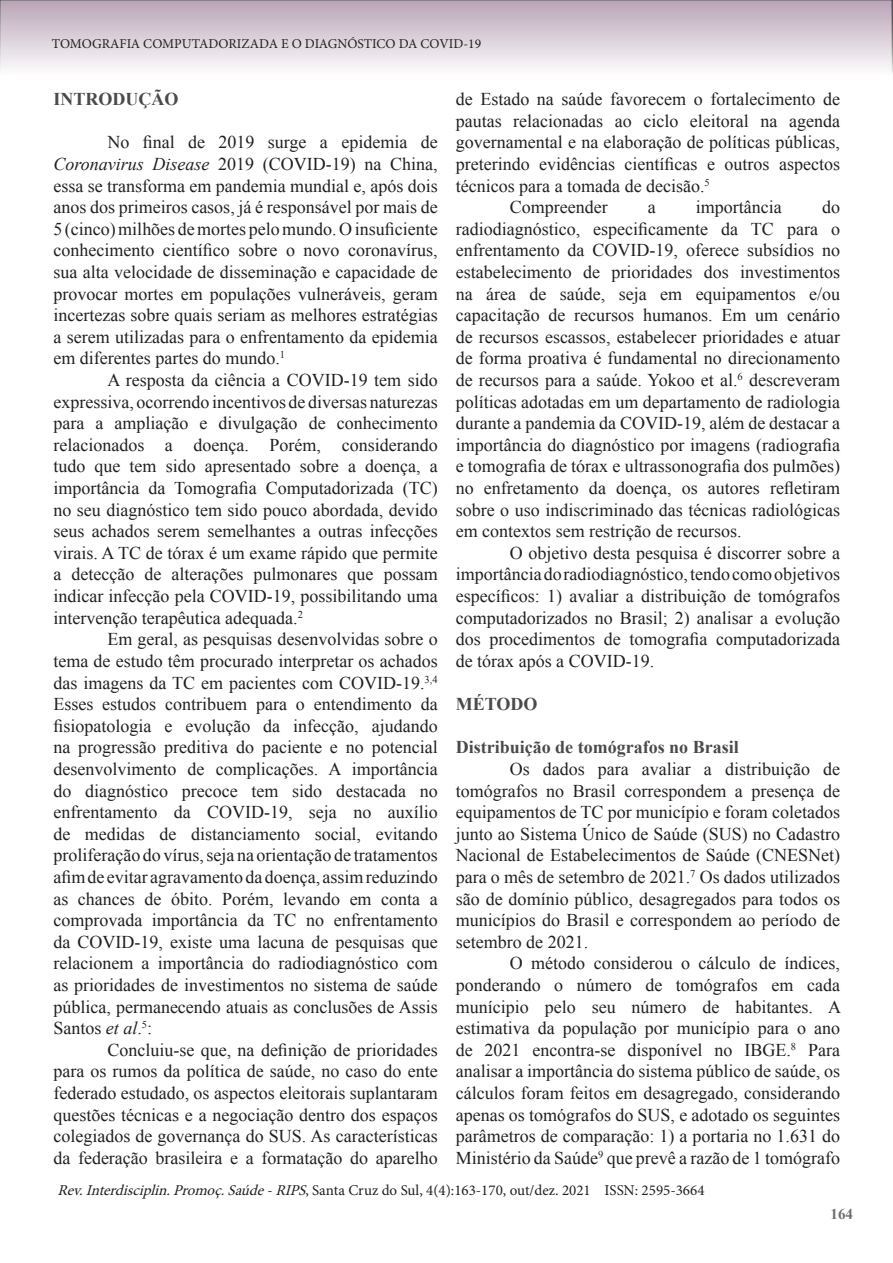
<style>
.page{position:relative;width:893px;height:1263px;background:#fff}
.page>*{position:absolute;margin:0;border:0;box-sizing:border-box;transform-origin:0 0}
.t1{font:18px/21.6px "Times New Roman";color:#231f20;text-align:justify}
.t2{font:700 18px "Times New Roman";color:#494a4b}
.t3{font:15px "Minion Pro";color:#231f20}
.t4{font:700 15px "Times New Roman";color:#6c6d70}
.t5{font:13.5px "Minion Pro";color:#231f20}
.s1{font-style:italic}
</style>
<div class="page">
<svg style="left:0;top:0;width:892px;height:71px;background:#d8ccd6"></svg>
<svg style="left:892px;top:0;width:1px;height:74px"></svg>
<p class="t5" style="left:52px;top:35px;width:431px">TOMOGRAFIA COMPUTADORIZADA E O DIAGNÓSTICO DA COVID-19</p>
<p class="t2" style="left:53px;top:87px;width:126px">INTRODUÇÃO</p>
<p class="t1" style="left:53px;top:131px;width:386px;text-indent:54px">No final de 2019 surge a epidemia de <span class="s1">Coronavirus Disease</span> 2019 (COVID-19) na China, essa se transforma em pandemia mundial e, após dois anos dos primeiros casos, já é responsável por mais de 5 (cinco) milhões de mortes pelo mundo. O insuficiente conhecimento científico sobre o novo coronavírus, sua alta velocidade de disseminação e capacidade de provocar mortes em populações vulneráveis, geram incertezas sobre quais seriam as melhores estratégias a serem utilizadas para o enfrentamento da epidemia em diferentes partes do mundo.<sup>1</sup></p>
<p class="t1" style="left:53px;top:369px;width:386px;text-indent:54px">A resposta da ciência a COVID-19 tem sido expressiva, ocorrendo incentivos de diversas naturezas para a ampliação e divulgação de conhecimento relacionados a doença. Porém, considerando tudo que tem sido apresentado sobre a doença, a importância da Tomografia Computadorizada (TC) no seu diagnóstico tem sido pouco abordada, devido seus achados serem semelhantes a outras infecções virais. A TC de tórax é um exame rápido que permite a detecção de alterações pulmonares que possam indicar infecção pela COVID-19, possibilitando uma intervenção terapêutica adequada.<sup>2</sup></p>
<p class="t1" style="left:53px;top:628px;width:386px;text-indent:54px">Em geral, as pesquisas desenvolvidas sobre o tema de estudo têm procurado interpretar os achados das imagens da TC em pacientes com COVID-19.<sup>3,4<br></sup>Esses estudos contribuem para o entendimento da fisiopatologia e evolução da infecção, ajudando na progressão preditiva do paciente e no potencial desenvolvimento de complicações. A importância do diagnóstico precoce tem sido destacada no enfrentamento da COVID-19, seja no auxílio de medidas de distanciamento social, evitando proliferação do vírus, seja na orientação de tratamentos afim de evitar agravamento da doença, assim reduzindo as chances de óbito. Porém, levando em conta a comprovada importância da TC no enfrentamento da COVID-19, existe uma lacuna de pesquisas que relacionem a importância do radiodiagnóstico com as prioridades de investimentos no sistema de saúde pública, permanecendo atuais as conclusões de Assis Santos <span class="s1">et al</span>.<sup>5</sup>:</p>
<p class="t1" style="left:53px;top:1039px;width:386px;text-indent:54px">Concluiu-se que, na definição de prioridades para os rumos da política de saúde, no caso do ente federado estudado, os aspectos eleitorais suplantaram questões técnicas e a negociação dentro dos espaços colegiados de governança do SUS. As características da federação brasileira e a formatação do aparelho</p>
<p class="t1" style="left:456px;top:88px;width:386px">de Estado na saúde favorecem o fortalecimento de pautas relacionadas ao ciclo eleitoral na agenda governamental e na elaboração de políticas públicas, preterindo evidências científicas e outros aspectos técnicos para a tomada de decisão.<sup>5</sup></p>
<p class="t1" style="left:510px;top:196px;width:99px">Compreender</p>
<p class="t1" style="left:648px;top:196px;width:9px">a</p>
<p class="t1" style="left:696px;top:196px;width:87px">importância</p>
<p class="t1" style="left:456px;top:196px;width:386px;text-indent:366px">do radiodiagnóstico, especificamente da TC para o enfrentamento da COVID-19, oferece subsídios no estabelecimento de prioridades dos investimentos na área de saúde, seja em equipamentos e/ou capacitação de recursos humanos. Em um cenário de recursos escassos, estabelecer prioridades e atuar de forma proativa é fundamental no direcionamento de recursos para a saúde. Yokoo et al.<sup>6</sup> descreveram políticas adotadas em um departamento de radiologia durante a pandemia da COVID-19, além de destacar a importância do diagnóstico por imagens (radiografia e tomografia de tórax e ultrassonografia dos pulmões) no enfretamento da doença, os autores refletiram sobre o uso indiscriminado das técnicas radiológicas em contextos sem restrição de recursos.</p>
<p class="t1" style="left:456px;top:542px;width:386px;text-indent:54px">O objetivo desta pesquisa é discorrer sobre a importância do radiodiagnóstico, tendo como objetivos específicos: 1) avaliar a distribuição de tomógrafos computadorizados no Brasil; 2) analisar a evolução dos procedimentos de tomografia computadorizada de tórax após a COVID-19.</p>
<p class="t2" style="left:456px;top:692px;width:83px">MÉTODO</p>
<p class="t2" style="left:456px;top:735px;width:284px">Distribuição de tomógrafos no Brasil</p>
<p class="t1" style="left:456px;top:758px;width:386px;text-indent:54px">Os dados para avaliar a distribuição de tomógrafos no Brasil correspondem a presença de equipamentos de TC por município e foram coletados junto ao Sistema Único de Saúde (SUS) no Cadastro Nacional de Estabelecimentos de Saúde (CNESNet) para o mês de setembro de 2021.<sup>7</sup> Os dados utilizados são de domínio público, desagregados para todos os municípios do Brasil e correspondem ao período de setembro de 2021.</p>
<p class="t1" style="left:456px;top:952px;width:387px;text-indent:54px">O método considerou o cálculo de índices, ponderando o número de tomógrafos em cada munícipio pelo seu número de habitantes. A estimativa da população por município para o ano de 2021 encontra-se disponível no IBGE.<sup>8</sup> Para analisar a importância do sistema público de saúde, os cálculos foram feitos em desagregado, considerando apenas os tomógrafos do SUS, e adotado os seguintes parâmetros de comparação: 1) a portaria no 1.631 do Ministério da Saúde<sup>9</sup> que prevê a razão de 1 tomógrafo</p>
<p class="t3" style="left:57px;top:1180px;width:649px"><span class="s1">Rev.Interdisciplin.Promoç.Saúde-RIPS</span>, Santa Cruz do Sul, 4(4):163-170, out/dez. 2021 ISSN: 2595-3664</p>
<p class="t4" style="left:831px;top:1204px;width:24px">164</p>
</div>
